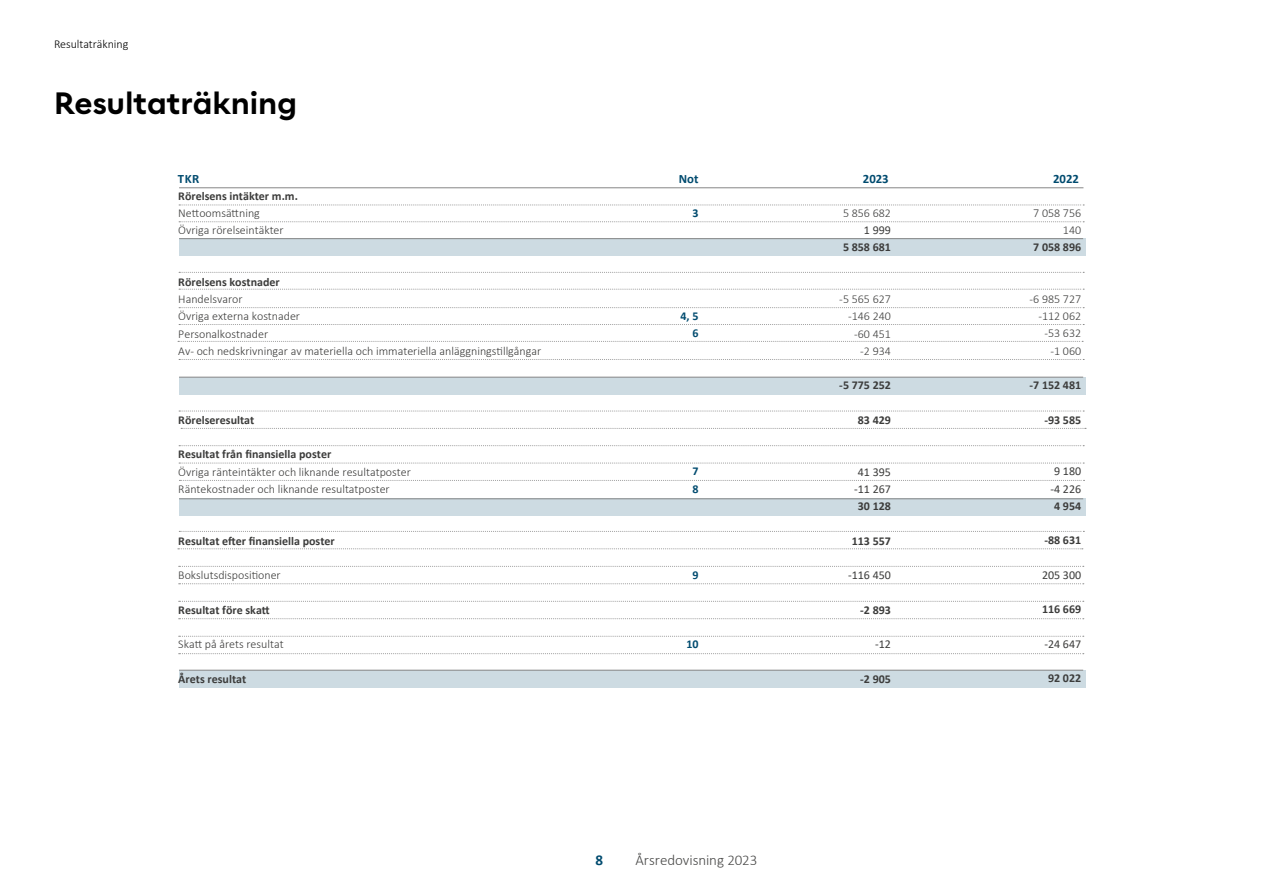
<style>
.page{position:relative;width:1263px;height:893px;background:#fff}
.page>*{position:absolute;margin:0;border:0;box-sizing:border-box;transform-origin:0 0}
.t1{font:700 30px "Corsa Grotesk";letter-spacing:-.005em;color:#000}
.t2{font:300 15px "Calibri";letter-spacing:-.005em;color:#4a4a49}
.t3{font:700 15px "Calibri";color:#004b6f}
.t4{font:700 12.75px "Calibri";color:#004b6f}
.t5{font:300 12px/17.2px "Calibri";color:#3c3c3b}
.t6{font:700 12px "Calibri";color:#3c3c3b}
.t7{font:12px/17.2px "Calibri";color:#3c3c3b;text-align:center}
.t8{font:300 12px "Calibri";color:#000}
.t9{font:700 12px/17.2px "Calibri";color:#004b6f;text-align:right}
</style>
<div class="page">
<div style="left:179px;top:238px;width:906px;height:18px;background:linear-gradient(to right,#cddbe2,#cddbe2)"></div>
<div style="left:179px;top:377px;width:906px;height:18px;background:#cddbe2"></div>
<div style="left:179px;top:499px;width:906px;height:17px;background:#cddbe2"></div>
<div style="left:179px;top:670px;width:906px;height:17px;background:#cddbe2"></div>
<svg style="left:179px;top:205px;width:905px;height:1px"></svg>
<hr style="left:179px;top:187px;width:904px;height:1px;background:#878787">
<svg style="left:179px;top:221px;width:905px;height:1px"></svg>
<hr style="left:179px;top:238px;width:904px;height:1px;background:#878787">
<svg style="left:179px;top:566px;width:905px;height:1px"></svg>
<svg style="left:179px;top:272px;width:905px;height:1px"></svg>
<svg style="left:179px;top:583px;width:905px;height:1px"></svg>
<svg style="left:179px;top:289px;width:905px;height:1px"></svg>
<svg style="left:179px;top:601px;width:905px;height:1px"></svg>
<svg style="left:179px;top:307px;width:905px;height:1px"></svg>
<svg style="left:179px;top:618px;width:905px;height:1px"></svg>
<svg style="left:179px;top:324px;width:905px;height:1px"></svg>
<svg style="left:179px;top:636px;width:905px;height:1px"></svg>
<svg style="left:179px;top:653px;width:905px;height:1px"></svg>
<svg style="left:178px;top:341px;width:905px;height:1px"></svg>
<hr style="left:179px;top:377px;width:904px;height:1px;background:#878787">
<hr style="left:179px;top:670px;width:904px;height:1px;background:#878787">
<svg style="left:179px;top:359px;width:905px;height:1px"></svg>
<svg style="left:179px;top:411px;width:905px;height:1px"></svg>
<svg style="left:181px;top:428px;width:905px;height:1px"></svg>
<svg style="left:179px;top:445px;width:905px;height:1px"></svg>
<svg style="left:179px;top:463px;width:905px;height:1px"></svg>
<hr style="left:179px;top:498px;width:904px;height:1px;background:#878787">
<svg style="left:179px;top:531px;width:905px;height:1px"></svg>
<svg style="left:179px;top:480px;width:905px;height:1px"></svg>
<svg style="left:178px;top:548px;width:905px;height:1px"></svg>
<p class="t8" style="left:54px;top:36px;width:76px">Resultaträkning</p>
<h1 class="t1" style="left:54px;top:83px;width:245px">Resultaträkning</h1>
<p class="t4" style="left:178px;top:170px;width:23px">TKR</p>
<p class="t4" style="left:679px;top:170px;width:21px">Not</p>
<p class="t4" style="left:863px;top:170px;width:27px">2023</p>
<p class="t4" style="left:1053px;top:170px;width:27px">2022</p>
<p class="t6" style="left:178px;top:187px;width:121px">Rörelsens intäkter m.m.</p>
<p class="t5" style="left:178px;top:204px;width:107px">Nettoomsättning<br>Övriga rörelseintäkter</p>
<p class="t9" style="left:692px;top:204px;width:8px">3</p>
<p class="t5" style="left:1033px;top:204px;width:50px;text-align:right">7 058 756<br>140</p>
<p class="t6" style="left:1033px;top:239px;width:50px">7 058 896</p>
<p class="t5" style="left:843px;top:204px;width:50px">5 856 682</p>
<p class="t7" style="left:864px;top:221px;width:29px">1 999</p>
<p class="t6" style="left:843px;top:239px;width:50px">5 858 681</p>
<p class="t6" style="left:178px;top:273px;width:103px">Rörelsens kostnader</p>
<p class="t5" style="left:178px;top:290px;width:364px">Handelsvaror<br>Övriga externa kostnader<br>Personalkostnader<br>Av- och nedskrivningar av materiella och immateriella anläggningstillgångar</p>
<p class="t6" style="left:178px;top:411px;width:78px">Rörelseresultat</p>
<p class="t6" style="left:178px;top:446px;width:155px">Resultat från finansiella poster</p>
<p class="t5" style="left:178px;top:463px;width:234px">Övriga ränteintäkter och liknande resultatposter<br>Räntekostnader och liknande resultatposter</p>
<p class="t6" style="left:178px;top:532px;width:158px">Resultat efter finansiella poster</p>
<p class="t5" style="left:178px;top:566px;width:104px">Bokslutsdispositioner</p>
<p class="t6" style="left:178px;top:601px;width:93px">Resultat före skatt</p>
<p class="t5" style="left:178px;top:635px;width:107px">Skatt på årets resultat</p>
<p class="t6" style="left:178px;top:670px;width:69px">Årets resultat</p>
<p class="t9" style="left:680px;top:307px;width:19px">4, 5<br>6</p>
<p class="t9" style="left:692px;top:463px;width:8px;text-align:left">7<br>8</p>
<p class="t9" style="left:692px;top:566px;width:8px">9</p>
<p class="t9" style="left:686px;top:635px;width:14px">10</p>
<p class="t3" style="left:595px;top:849px;width:9px">8</p>
<p class="t2" style="left:635px;top:851px;width:123px">Årsredovisning 2023</p>
<p class="t5" style="left:839px;top:290px;width:53px;text-align:right">-5 565 627 -146 240 -60 451<br>-2 934</p>
<p class="t6" style="left:839px;top:377px;width:53px">-5 775 252</p>
<p class="t6" style="left:858px;top:411px;width:35px">83 429</p>
<p class="t7" style="left:854px;top:463px;width:38px">41 395 -11 267</p>
<p class="t6" style="left:858px;top:498px;width:35px">30 128</p>
<p class="t6" style="left:852px;top:532px;width:41px">113 557</p>
<p class="t7" style="left:848px;top:566px;width:44px">-116 450</p>
<p class="t6" style="left:860px;top:601px;width:32px">-2 893</p>
<p class="t7" style="left:875px;top:635px;width:17px">-12</p>
<p class="t6" style="left:860px;top:670px;width:32px">-2 905</p>
<p class="t5" style="left:1029px;top:290px;width:53px;text-align:right">-6 985 727 -112 062 -53 632<br>-1 060</p>
<p class="t6" style="left:1029px;top:377px;width:53px">-7 152 481</p>
<p class="t6" style="left:1044px;top:411px;width:38px">-93 585</p>
<p class="t7" style="left:1050px;top:463px;width:32px">9 180 -4 226</p>
<p class="t6" style="left:1054px;top:497px;width:29px">4 954</p>
<p class="t6" style="left:1044px;top:532px;width:38px">-88 631</p>
<p class="t7" style="left:1042px;top:566px;width:41px">205 300</p>
<p class="t6" style="left:1042px;top:601px;width:41px">116 669</p>
<p class="t7" style="left:1044px;top:635px;width:38px">-24 647</p>
<p class="t6" style="left:1048px;top:670px;width:35px">92 022</p>
</div>
